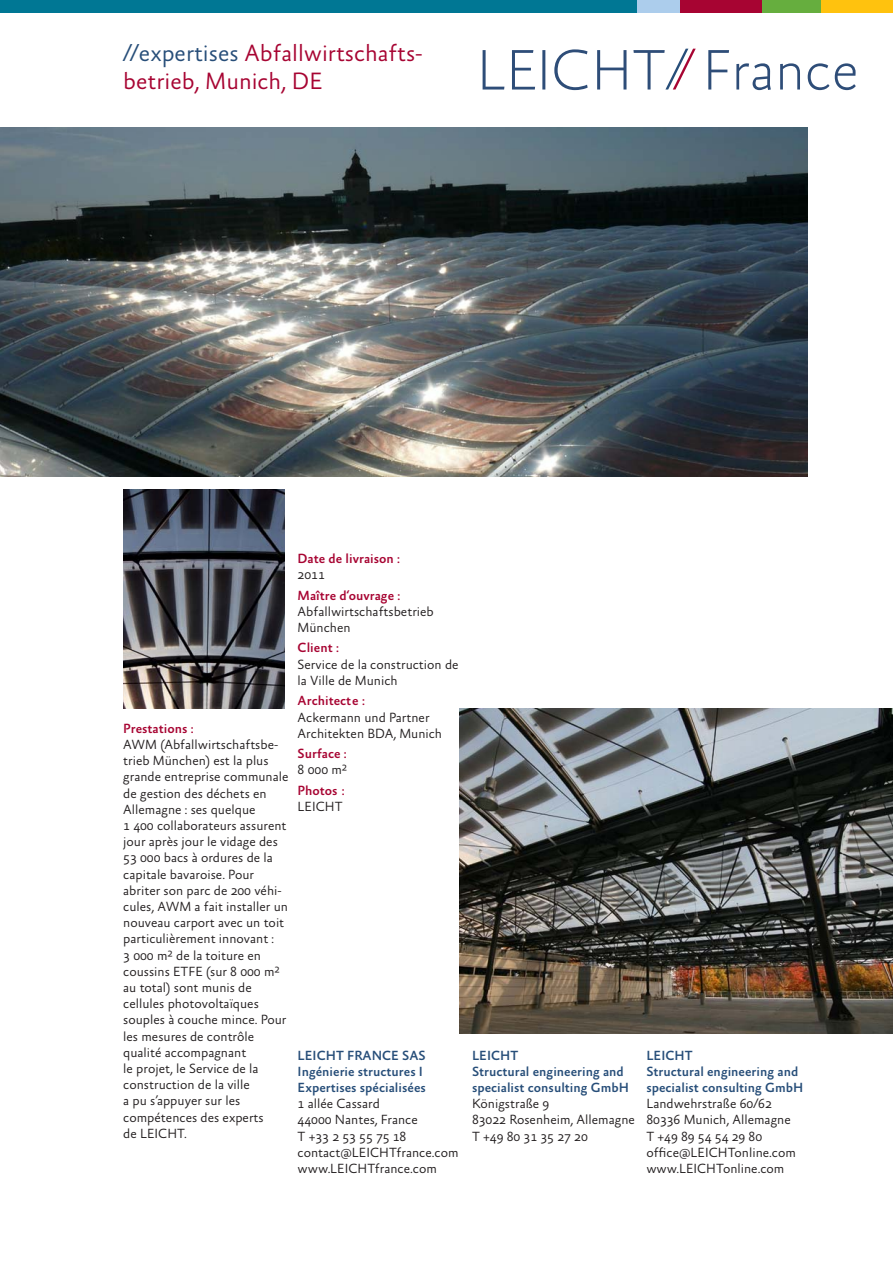
<style>
.page{position:relative;width:893px;height:1263px;background:#fff}
.page>*{position:absolute;margin:0;border:0;box-sizing:border-box;transform-origin:0 0}
.t1{font:300 24px/28.8px "Absara Sans OT";color:#a70432}
.t2{font:300 13.5px/16.2px "Absara Sans OT";color:#231f20}
.t3{font:500 13.5px/16.2px "Absara Sans OT";color:#274e79}
.t4{font:500 13.5px "Absara Sans OT";color:#a70432}
.s1{color:#274e79}
</style>
<div class="page">
<div style="left:820px;top:0;width:73px;height:13px;background:#ffc20e"></div>
<div style="left:762px;top:0;width:58px;height:13px;background:#66ae3e"></div>
<div style="left:680px;top:0;width:82px;height:13px;background:#a70432"></div>
<div style="left:636px;top:0;width:44px;height:13px;background:#accdec"></div>
<div style="left:0;top:0;width:636px;height:13px;background:#007794"></div>
<svg style="left:708px;top:50px;width:148px;height:40px"></svg>
<svg style="left:483px;top:49px;width:213px;height:41px"></svg>
<img style="left:0;top:128px;width:808px;height:348px">
<img style="left:123px;top:489px;width:162px;height:219px">
<img style="left:459px;top:708px;width:434px;height:326px">
<h1 class="t1" style="left:123px;top:40px;width:301px"><span class="s1">//expertises</span> Abfallwirtschafts&shy;betrieb, Munich, DE</h1>
<p class="t4" style="left:123px;top:723px;width:72px">Prestations :</p>
<p class="t2" style="left:123px;top:738px;width:167px">AWM (Abfallwirtschaftsbe&shy;trieb München) est la plus grande entreprise communale de gestion des déchets en<br>Allemagne : ses quelque<br>1 400 collaborateurs assurent jour après jour le vidage des<br>53 000 bacs à ordures de la capitale bavaroise. Pour abriter son parc de 200 véhi&shy;cules, AWM a fait installer un nouveau carport avec un toit particulièrement innovant :<br>3 000 m² de la toiture en coussins ETFE (sur 8 000 m² au total) sont munis de cellules photovoltaïques souples à couche mince. Pour les mesures de contrôle qualité accompagnant<br>le projet, le Service de la construction de la ville<br>a pu s’appuyer sur les compétences des experts<br>de LEICHT.</p>
<p class="t4" style="left:298px;top:553px;width:104px">Date de livraison :</p>
<p class="t2" style="left:298px;top:568px;width:29px">2011</p>
<p class="t4" style="left:298px;top:590px;width:104px">Maître d‘ouvrage :</p>
<p class="t2" style="left:298px;top:604px;width:138px">Abfallwirtschaftsbetrieb<br>München</p>
<p class="t4" style="left:298px;top:643px;width:43px">Client :</p>
<p class="t2" style="left:298px;top:657px;width:162px">Service de la construction de la Ville de Munich</p>
<p class="t4" style="left:298px;top:696px;width:69px">Architecte :</p>
<p class="t2" style="left:298px;top:710px;width:146px">Ackermann und Partner<br>Architekten BDA, Munich</p>
<p class="t4" style="left:298px;top:749px;width:51px">Surface :</p>
<p class="t2" style="left:298px;top:763px;width:51px">8 000 m²</p>
<p class="t4" style="left:298px;top:785px;width:49px">Photos :</p>
<p class="t2" style="left:298px;top:800px;width:46px">LEICHT</p>
<p class="t3" style="left:298px;top:1048px;width:130px">LEICHT FRANCE SAS<br>Ingénierie structures I<br>Expertises spécialisées</p>
<p class="t2" style="left:298px;top:1097px;width:162px">1 allée Cassard<br>44000 Nantes, France<br>T +33 2 53 55 75 18 contact@LEICHTfrance.com www.LEICHTfrance.com</p>
<p class="t3" style="left:472px;top:1048px;width:158px">LEICHT<br>Structural engineering and specialist consulting GmbH</p>
<p class="t2" style="left:472px;top:1097px;width:164px">Königstraße 9<br>83022 Rosenheim, Allemagne<br>T +49 80 31 35 27 20</p>
<p class="t3" style="left:646px;top:1048px;width:158px">LEICHT<br>Structural engineering and specialist consulting GmbH</p>
<p class="t2" style="left:646px;top:1097px;width:151px">Landwehrstraße 60/62<br>80336 Munich, Allemagne<br>T +49 89 54 54 29 80 office@LEICHTonline.com www.LEICHTonline.com</p>
</div>
